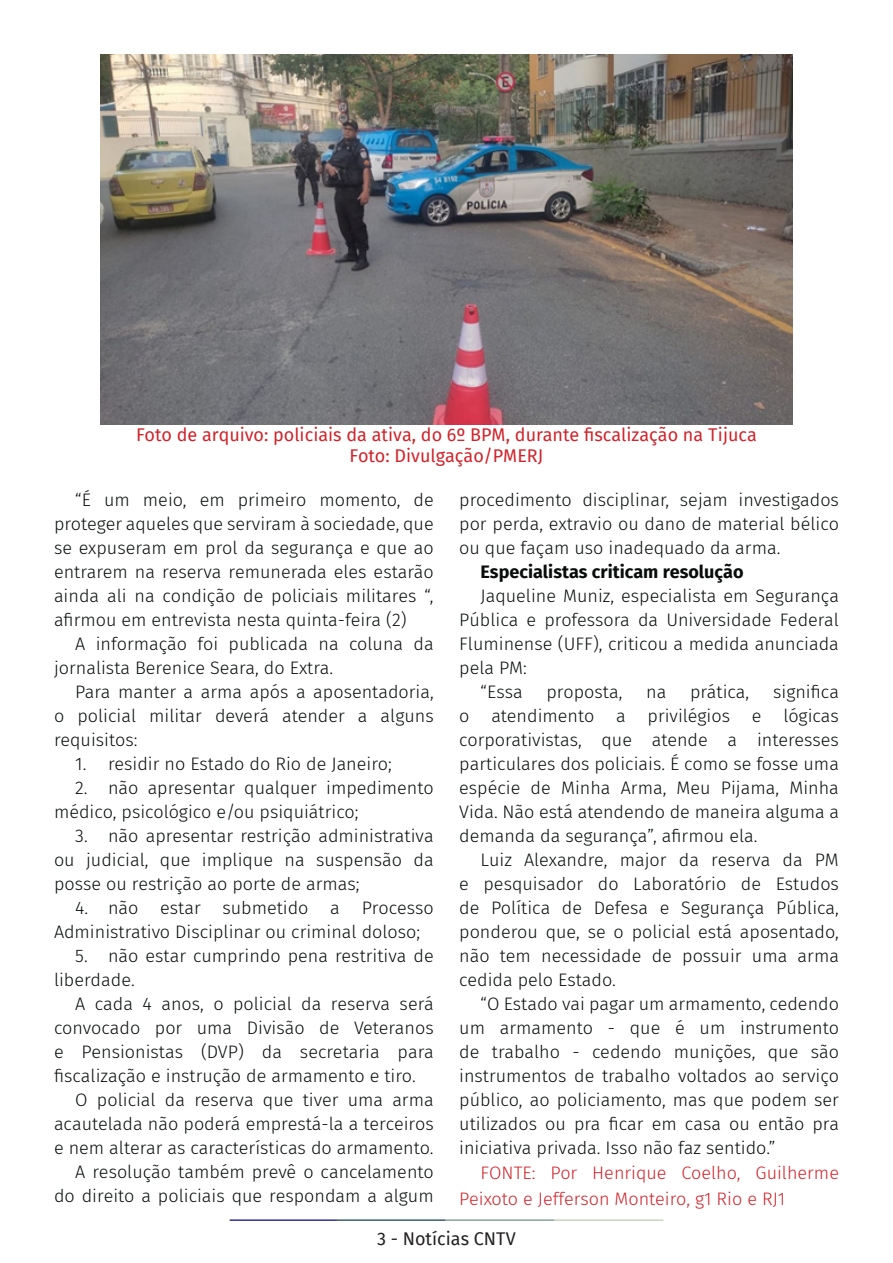
<style>
.page{position:relative;width:893px;height:1263px;background:#fff}
.page>*{position:absolute;margin:0;border:0;box-sizing:border-box;transform-origin:0 0}
.t1{font:300 18px/24px "Fira Sans";color:#080d0b;text-align:justify}
.t2{font:18px "Fira Sans";color:#d1232a}
.t3{font:300 18px/25.5px "Fira Sans";color:#d1232a}
.t4{font:700 18px "Fira Sans";color:#080d0b}
.t5{font:18px "Fira Sans";color:#231f20}
</style>
<div class="page">
<hr style="left:230px;top:1219px;width:107px;height:2px;background:#2f3088">
<hr style="left:337px;top:1219px;width:109px;height:2px;background:#3a5f6d">
<hr style="left:446px;top:1219px;width:109px;height:2px;background:#87a59a">
<hr style="left:555px;top:1219px;width:108px;height:2px;background:#c6d5b7">
<img style="left:101px;top:54px;width:691px;height:370px">
<p class="t2" style="left:136px;top:421px;width:622px">Foto de arquivo: policiais da ativa, do 6º BPM, durante fiscalização na Tijuca</p>
<p class="t2" style="left:350px;top:442px;width:195px">Foto: Divulgação/PMERJ</p>
<p class="t1" style="left:54px;top:487px;width:381px;text-indent:21px">“É um meio, em primeiro momento, de proteger aqueles que serviram à sociedade, que se expuseram em prol da segurança e que ao entrarem na reserva remunerada eles estarão ainda ali na condição de policiais militares “, afirmou em entrevista nesta quinta-feira (2)</p>
<p class="t1" style="left:54px;top:631px;width:381px;text-indent:21px">A informação foi publicada na coluna da jornalista Berenice Seara, do Extra.</p>
<p class="t1" style="left:54px;top:679px;width:381px;text-indent:21px">Para manter a arma após a aposentadoria, o policial militar deverá atender a alguns requisitos:</p>
<p class="t1" style="left:75px;top:751px;width:318px">1. residir no Estado do Rio de Janeiro;</p>
<p class="t1" style="left:54px;top:775px;width:381px;text-indent:21px">2. não apresentar qualquer impedimento médico, psicológico e/ou psiquiátrico;</p>
<p class="t1" style="left:54px;top:823px;width:381px;text-indent:21px">3. não apresentar restrição administrativa ou judicial, que implique na suspensão da posse ou restrição ao porte de armas;</p>
<p class="t1" style="left:54px;top:895px;width:381px;text-indent:21px">4. não estar submetido a Processo<br>Administrativo Disciplinar ou criminal doloso;</p>
<p class="t1" style="left:54px;top:943px;width:381px;text-indent:21px">5. não estar cumprindo pena restritiva de liberdade.</p>
<p class="t1" style="left:54px;top:991px;width:381px;text-indent:21px">A cada 4 anos, o policial da reserva será convocado por uma Divisão de Veteranos e Pensionistas (DVP) da secretaria para fiscalização e instrução de armamento e tiro.</p>
<p class="t1" style="left:54px;top:1087px;width:381px;text-indent:21px">O policial da reserva que tiver uma arma acautelada não poderá emprestá-la a terceiros e nem alterar as características do armamento.</p>
<p class="t1" style="left:54px;top:1159px;width:381px;text-align:right">A resolução também prevê o cancelamento do direito a policiais que respondam a algum</p>
<p class="t1" style="left:459px;top:487px;width:381px">procedimento disciplinar, sejam investigados por perda, extravio ou dano de material bélico ou que façam uso inadequado da arma.</p>
<p class="t4" style="left:480px;top:556px;width:265px">Especialistas criticam resolução</p>
<p class="t1" style="left:459px;top:583px;width:381px;text-indent:21px">Jaqueline Muniz, especialista em Segurança Pública e professora da Universidade Federal Fluminense (UFF), criticou a medida anunciada pela PM:</p>
<p class="t1" style="left:480px;top:679px;width:44px">“Essa</p>
<p class="t1" style="left:546px;top:679px;width:77px">proposta,</p>
<p class="t1" style="left:646px;top:679px;width:22px">na</p>
<p class="t1" style="left:690px;top:679px;width:61px">prática,</p>
<p class="t1" style="left:459px;top:679px;width:381px;text-indent:314px">significa o atendimento a privilégios e lógicas corporativistas, que atende a interesses particulares dos policiais. É como se fosse uma espécie de Minha Arma, Meu Pijama, Minha Vida. Não está atendendo de maneira alguma a demanda da segurança”, afirmou ela.</p>
<p class="t1" style="left:459px;top:847px;width:381px;text-indent:21px">Luiz Alexandre, major da reserva da PM e pesquisador do Laboratório de Estudos de Política de Defesa e Segurança Pública, ponderou que, se o policial está aposentado, não tem necessidade de possuir uma arma cedida pelo Estado.</p>
<p class="t1" style="left:459px;top:991px;width:381px;text-indent:21px">“O Estado vai pagar um armamento, cedendo um armamento - que é um instrumento de trabalho - cedendo munições, que são instrumentos de trabalho voltados ao serviço público, ao policiamento, mas que podem ser utilizados ou pra ficar em casa ou então pra iniciativa privada. Isso não faz sentido.”</p>
<p class="t3" style="left:459px;top:1160px;width:381px;text-indent:21px">FONTE: Por Henrique Coelho, Guilherme<br>Peixoto e Jefferson Monteiro, g1 Rio e RJ1</p>
<p class="t5" style="left:377px;top:1225px;width:140px">3 - Notícias CNTV</p>
</div>
